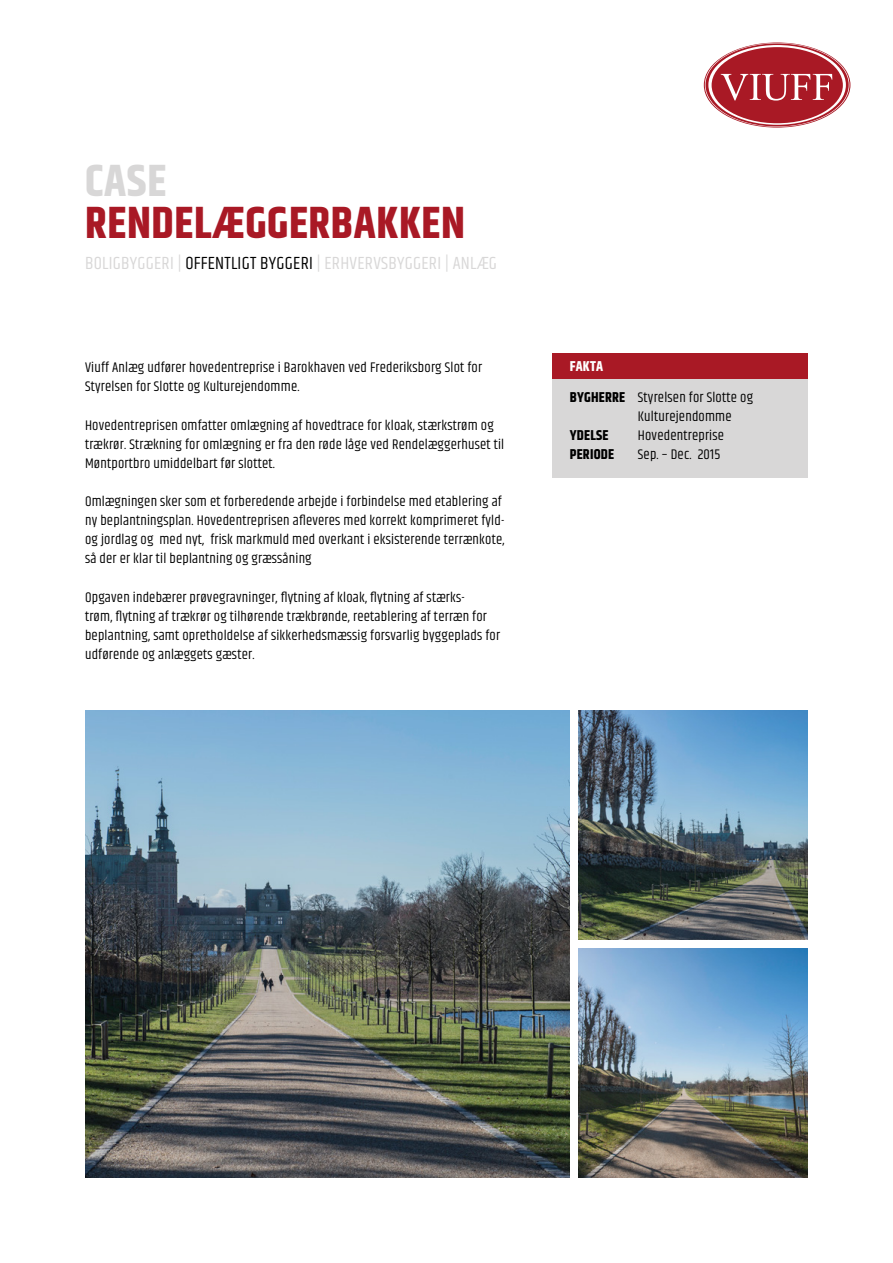
<style>
.page{position:relative;width:893px;height:1263px;background:#fff}
.page>*{position:absolute;margin:0;border:0;box-sizing:border-box;transform-origin:0 0}
.t1{font:700 45px "Khand";letter-spacing:.015em;color:#a91925}
.t2{font:700 45px "Khand";color:#d8d7d7}
.t3{font:18px "Khand";letter-spacing:.015em;color:#d8d7d7}
.t4{font:14.25px/19.2px "Khand";letter-spacing:.015em;color:#000}
.t5{font:700 14.25px "Khand";letter-spacing:.015em;color:#000}
.t6{font:700 14.25px "Khand";letter-spacing:.015em;color:#fff}
.s1{color:#000}
.s2{font-weight:700}
</style>
<div class="page">
<img style="left:85px;top:710px;width:485px;height:468px">
<svg style="left:705px;top:43px;width:144px;height:83px"></svg>
<svg style="left:708px;top:45px;width:138px;height:80px"></svg>
<div style="left:712px;top:47px;width:131px;height:76px;background:#a91925;border-radius:50%"></div>
<svg style="left:721px;top:74px;width:111px;height:27px"></svg>
<img style="left:578px;top:710px;width:230px;height:230px">
<img style="left:578px;top:948px;width:230px;height:230px">
<div style="left:553px;top:378px;width:255px;height:99px;background:#d8d7d7"></div>
<div style="left:553px;top:353px;width:255px;height:25px;background:#a91925"></div>
<h1 class="t2" style="left:85px;top:149px;width:83px">CASE</h1>
<h1 class="t1" style="left:85px;top:191px;width:382px">RENDELÆGGERBAKKEN</h1>
<p class="t3" style="left:85px;top:252px;width:413px">BOLIGBYGGERI | <span class="s1">OFFENTLIGT BYGGERI</span> | ERHVERVSBYGGERI | ANLÆG</p>
<p class="t4" style="left:85px;top:359px;width:399px">Viuff Anlæg udfører hovedentreprise i Barokhaven ved Frederiksborg Slot for<br>Styrelsen for Slotte og Kulturejendomme.</p>
<p class="t4" style="left:85px;top:416px;width:421px">Hovedentreprisen omfatter omlægning af hovedtrace for kloak, stærkstrøm og trækrør. Strækning for omlægning er fra den røde låge ved Rendelæggerhuset til<br>Møntportbro umiddelbart før slottet.</p>
<p class="t4" style="left:85px;top:493px;width:421px">Omlægningen sker som et forberedende arbejde i forbindelse med etablering af ny beplantningsplan. Hovedentreprisen afleveres med korrekt komprimeret fyld&shy;og jordlag og med nyt, frisk markmuld med overkant i eksisterende terrænkote, så der er klar til beplantning og græssåning</p>
<p class="t4" style="left:85px;top:588px;width:416px">Opgaven indebærer prøvegravninger, flytning af kloak, flytning af stærks-<br>trøm, flytning af trækrør og tilhørende trækbrønde, reetablering af terræn for beplantning, samt opretholdelse af sikkerhedsmæssig forsvarlig byggeplads for udførende og anlæggets gæster.</p>
<p class="t6" style="left:570px;top:356px;width:35px">FAKTA</p>
<p class="t4" style="left:638px;top:388px;width:117px;text-indent:-68px"><span class="s2">BYGHERRE</span> Styrelsen for Slotte og<br>Kulturejendomme</p>
<p class="t5" style="left:570px;top:425px;width:40px">YDELSE</p>
<p class="t4" style="left:638px;top:427px;width:88px">Hovedentreprise</p>
<p class="t5" style="left:570px;top:444px;width:46px">PERIODE</p>
<p class="t4" style="left:638px;top:446px;width:84px">Sep. – Dec. 2015</p>
</div>
